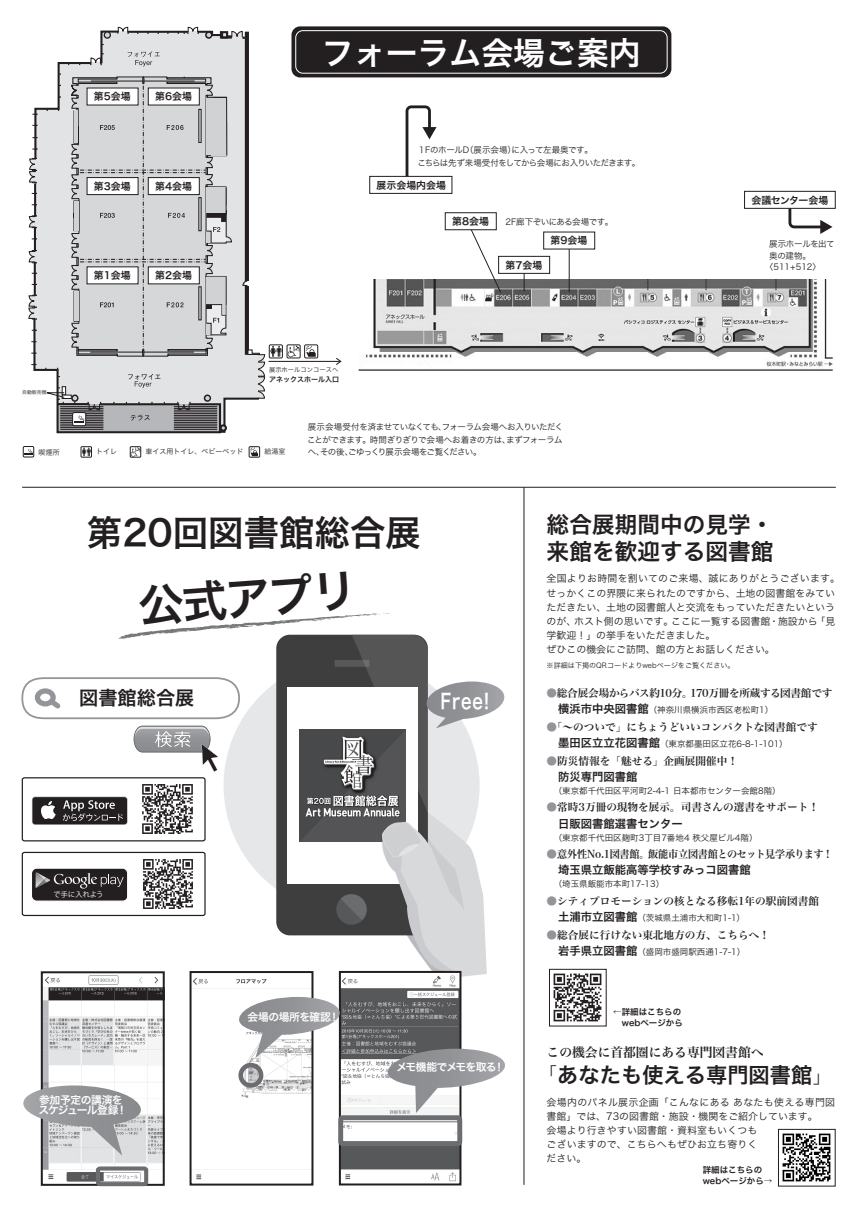
<style>
.page{position:relative;width:858px;height:1207px;background:#fff}
.page>*{position:absolute;margin:0;border:0;box-sizing:border-box;transform-origin:0 0}
.t1{font:45.6px "Hira Kaku Pro W6";color:#231f20}
.t2{font:35.4px "Hira Kaku Pro N W6";color:#231f20}
.t3{font:31.9px "Hira Kaku Pro N W6";color:#fff}
.t4{font:22.7px/26.9px "Hira Kaku Pro N W6";color:#231f20}
.t5{font:21.3px "Hira Kaku Pro N W6";color:#231f20}
.t6{font:20.7px "Hira Kaku Pro W6";color:#fff;scale:.8 1}
.t7{font:19.2px "Hira Kaku Pro W6";color:#231f20}
.t8{font:12.8px "Hira Min Pro N W6";color:#231f20}
.t9{font:11.3px "Hira Kaku Pro N W6";color:#231f20}
.t10{font:10.8px/10.8px "Hira Kaku Pro W6";letter-spacing:-.05em;color:#fff}
.t11{font:10.6px "Hira Min Pro N W6";color:#231f20}
.t12{font:10.6px "Hira Min Pro N W6";letter-spacing:-.02em;color:#231f20;scale:.95 1}
.t13{font:10.6px "Hira Min Pro N W6";letter-spacing:-.03em;color:#231f20}
.t14{font:9.9px/14.2px "Hira Kaku Pro N W3";letter-spacing:.005em;color:#231f20}
.t15{font:9.9px "Hira Kaku Pro N W6";color:#231f20}
.t16{font:9.9px "Hira Kaku Pro N W6";letter-spacing:-.025em;color:#231f20}
.t17{font:8.5px/12.8px "Hira Kaku Pro N W3";color:#231f20;text-align:justify}
.t18{font:8.5px/12.8px "Hira Kaku Pro N W3";letter-spacing:-.055em;color:#231f20}
.t19{font:8.5px/11.3px "Hira Kaku Pro N W6";color:#231f20}
.t20{font:8.5px "Hira Kaku Pro N W3";letter-spacing:-.05em;color:#231f20}
.t21{font:8.5px "Hira Kaku Pro N W3";letter-spacing:-.03em;color:#231f20}
.t22{font:7.2px "Koz Go Pro";letter-spacing:.02em;color:#fff}
.t23{font:7.1px "Hira Kaku Pro N W3";color:#231f20}
.t24{font:7px "Hira Kaku Pro W3";color:#231f20}
.t25{font:7px "Hira Kaku Pro W6";color:#231f20}
.t26{font:6.3px "Hira Kaku Pro W3";color:#231f20}
.t27{font:4.9px "Hira Kaku Pro W3";color:#231f20}
.s1{font-family:"Hira Kaku Pro N W6";color:#939598}
.s2{font-family:"Hira Kaku Pro N W6";font-size:11.3px}
.s3{font-family:"Hira Kaku Pro N W1"}
</style>
<div class="page">
<img style="left:358px;top:279px;width:475px;height:91px">
<img style="left:782px;top:1133px;width:49px;height:49px">
<div style="left:778px;top:1129px;width:57px;height:57px;border:1px solid #231f20"></div>
<div style="left:291px;top:26px;width:380px;height:51px;background:#231f20;border-radius:9px"></div>
<div style="left:295px;top:30px;width:372px;height:43px;border:1px solid #fff;border-radius:7px"></div>
<svg style="left:404px;top:26px;width:232px;height:168px"></svg>
<svg style="left:764px;top:190px;width:72px;height:136px"></svg>
<div style="left:744px;top:191px;width:92px;height:18px;background:#fff;border:1px solid #231f20"></div>
<div style="left:445px;top:212px;width:52px;height:18px;background:#fff;border:1px solid #231f20"></div>
<svg style="left:469px;top:212px;width:145px;height:81px"></svg>
<div style="left:369px;top:176px;width:83px;height:18px;background:#fff;border:1px solid #231f20"></div>
<div style="left:23px;top:446px;width:11px;height:11px;border:1px solid #231f20"></div>
<svg style="left:24px;top:449px;width:9px;height:5px"></svg>
<div style="left:81px;top:446px;width:11px;height:11px;border:1px solid #231f20"></div>
<svg style="left:82px;top:447px;width:9px;height:9px"></svg>
<div style="left:130px;top:446px;width:11px;height:11px;border:1px solid #231f20"></div>
<svg style="left:131px;top:447px;width:9px;height:9px"></svg>
<div style="left:249px;top:446px;width:11px;height:11px;border:1px solid #231f20"></div>
<svg style="left:250px;top:447px;width:8px;height:9px"></svg>
<svg style="left:28px;top:26px;width:314px;height:408px"></svg>
<img style="left:342px;top:979px;width:116px;height:203px">
<img style="left:193px;top:979px;width:117px;height:201px">
<img style="left:44px;top:979px;width:118px;height:203px">
<div style="left:339px;top:971px;width:122px;height:214px;border:2px solid #231f20"></div>
<div style="left:190px;top:971px;width:123px;height:214px;border:2px solid #231f20"></div>
<div style="left:41px;top:971px;width:124px;height:214px;border:2px solid #231f20"></div>
<div style="left:338px;top:1115px;width:124px;height:31px;border:5px solid #6c6d70;border-radius:2px"></div>
<svg style="left:383px;top:1048px;width:122px;height:65px"></svg>
<div style="left:238px;top:1062px;width:25px;height:25px;border:5px solid #6c6d70;border-radius:50%"></div>
<svg style="left:235px;top:997px;width:110px;height:61px"></svg>
<div style="left:96px;top:1166px;width:52px;height:20px;border:4px solid #6c6d70;border-radius:2px"></div>
<svg style="left:23px;top:1085px;width:123px;height:70px"></svg>
<svg style="left:21px;top:613px;width:484px;height:366px"></svg>
<hr style="left:22px;top:487px;width:814px;height:1px;background:#231f20">
<hr style="left:523px;top:487px;width:1px;height:697px;background:#231f20">
<div style="left:148px;top:88px;width:52px;height:17px;background:#fff"></div>
<div style="left:87px;top:88px;width:51px;height:17px;background:#fff"></div>
<div style="left:148px;top:177px;width:52px;height:18px;background:#fff;border:1px solid #231f20"></div>
<div style="left:87px;top:177px;width:51px;height:18px;background:#fff;border:1px solid #231f20"></div>
<div style="left:148px;top:266px;width:52px;height:18px;background:#fff"></div>
<div style="left:87px;top:266px;width:51px;height:18px;background:#fff"></div>
<img style="left:553px;top:973px;width:49px;height:49px">
<div style="left:549px;top:969px;width:57px;height:57px;border:1px solid #231f20"></div>
<p class="t27" style="left:22px;top:388px;width:26px">自動販売機</p>
<p class="t24" style="left:39px;top:446px;width:23px">喫煙所</p>
<p class="t15" style="left:94px;top:88px;width:38px">第5会場</p>
<p class="t15" style="left:155px;top:88px;width:38px">第6会場</p>
<p class="t15" style="left:94px;top:177px;width:38px">第3会場</p>
<p class="t15" style="left:155px;top:177px;width:38px">第4会場</p>
<p class="t15" style="left:94px;top:266px;width:38px">第1会場</p>
<p class="t15" style="left:155px;top:266px;width:38px">第2会場</p>
<h3 class="t3" style="left:322px;top:24px;width:320px">フォーラム会場ご案内</h3>
<p class="t18" style="left:417px;top:143px;width:224px">１FのホールD（展示会場）に入って左最奥です。<br>こちらは先ず来場受付をしてから会場にお入りいただきます。</p>
<p class="t15" style="left:377px;top:176px;width:71px">展示会場内会場</p>
<p class="t15" style="left:452px;top:212px;width:38px">第8会場</p>
<p class="t20" style="left:505px;top:214px;width:109px">2F廊下ぞいにある会場です。</p>
<p class="t26" style="left:269px;top:364px;width:71px">展示ホールコンコースへ</p>
<p class="t25" style="left:269px;top:372px;width:71px">アネックスホール入口</p>
<p class="t15" style="left:505px;top:256px;width:38px">第7会場</p>
<p class="t15" style="left:550px;top:232px;width:38px">第9会場</p>
<p class="t24" style="left:96px;top:445px;width:23px">トイレ</p>
<p class="t24" style="left:145px;top:445px;width:99px">車イス用トイレ、ベビーベッド</p>
<p class="t24" style="left:264px;top:445px;width:22px">給湯室</p>
<p class="t17" style="left:307px;top:419px;width:257px">展示会場受付を済ませていなくても、フォーラム会場へお入りいただくことができます。時間ぎりぎりで会場へお着きの方は、まずフォーラムへ、その後、ごゆっくり展示会場をご覧ください。</p>
<p class="t16" style="left:751px;top:191px;width:78px">会議センター会場</p>
<p class="t21" style="left:769px;top:237px;width:67px">展示ホールを出て</p>
<p class="t17" style="left:769px;top:248px;width:43px">奥の建物。</p>
<p class="t17" style="left:765px;top:260px;width:58px">〈511+512〉</p>
<h2 class="t2" style="left:87px;top:500px;width:335px">第20回図書館総合展</h2>
<h1 class="t1" style="left:136px;top:564px;width:220px;rotate:-4deg">公式アプリ</h1>
<h3 class="t7" style="left:79px;top:680px;width:117px">図書館総合展</h3>
<h3 class="t6" style="left:441px;top:683px;width:63px">Free!</h3>
<p class="t22" style="left:54px;top:890px;width:51px">で手に入れよう</p>
<p class="t10" style="left:39px;top:1093px;width:90px">参加予定の講演をスケジュール登録！</p>
<p class="t10" style="left:248px;top:1010px;width:93px">会場の場所を確認！</p>
<p class="t10" style="left:396px;top:1061px;width:110px">メモ機能でメモを取る！</p>
<h3 class="t4" style="left:547px;top:510px;width:228px">総合展期間中の見学・来館を歓迎する図書館</h3>
<p class="t14" style="left:547px;top:571px;width:295px">全国よりお時間を割いてのご来場、誠にありがとうございます。せっかくこの界隈に来られたのですから、土地の図書館をみていただきたい、土地の図書館人と交流をもっていただきたいというのが、ホスト側の思いです。ここに一覧する図書館・施設から「見学歓迎！」の挙手をいただきました。<br>ぜひこの機会にご訪問、館の方とお話しください。</p>
<p class="t23" style="left:547px;top:659px;width:189px">※詳細は下掲のQRコードよりwebページをご覧ください。</p>
<p class="t13" style="left:546px;top:683px;width:287px"><span class="s1">●</span>総合展会場からバス約10分。170万冊を所蔵する図書館です</p>
<p class="t17" style="left:558px;top:702px;width:217px"><span class="s2">横浜市中央図書館</span>（神奈川県横浜市西区老松町1）</p>
<p class="t11" style="left:547px;top:717px;width:273px"><span class="s1">●</span>「～のついで」にちょうどいいコンパクトな図書館です</p>
<p class="t17" style="left:558px;top:736px;width:231px"><span class="s2">墨田区立立花図書館</span>（東京都墨田区立花6-8-1-101）</p>
<p class="t11" style="left:547px;top:751px;width:193px"><span class="s1">●</span>防災情報を「魅せる」企画展開催中！</p>
<h3 class="t9" style="left:558px;top:766px;width:81px">防災専門図書館</h3>
<p class="t17" style="left:554px;top:783px;width:228px">（東京都千代田区平河町2-4-1 日本都市センター会館8階）</p>
<p class="t11" style="left:547px;top:798px;width:274px"><span class="s1">●</span>常時3万冊の現物を展示。司書さんの選書をサポート！</p>
<h3 class="t9" style="left:558px;top:813px;width:126px">日販図書館選書センター</h3>
<p class="t17" style="left:554px;top:830px;width:205px">（東京都千代田区麹町3丁目7番地4 秩父屋ビル4階）</p>
<p class="t12" style="left:547px;top:844px;width:303px"><span class="s1">●</span>意外性No.1図書館。飯能市立図書館とのセット見学承ります！</p>
<h3 class="t9" style="left:558px;top:860px;width:194px">埼玉県立飯能高等学校すみっコ図書館</h3>
<p class="t17" style="left:554px;top:877px;width:112px">（埼玉県飯能市本町17-13）</p>
<p class="t11" style="left:547px;top:891px;width:274px"><span class="s1">●</span>シティプロモーションの核となる移転1年の駅前図書館</p>
<p class="t17" style="left:558px;top:911px;width:189px"><span class="s2">土浦市立図書館</span>（茨城県土浦市大和町1-1）</p>
<p class="t11" style="left:547px;top:925px;width:225px"><span class="s1">●</span>総合展に行けない東北地方の方、こちらへ！</p>
<p class="t17" style="left:558px;top:945px;width:189px"><span class="s2">岩手県立図書館</span>（盛岡市盛岡駅西通1-7-1）</p>
<p class="t19" style="left:613px;top:1005px;width:71px">←詳細はこちらの　webページから</p>
<h3 class="t8" style="left:547px;top:1041px;width:218px">この機会に首都圏にある専門図書館へ</h3>
<h3 class="t5" style="left:536px;top:1055px;width:299px"><span class="s3">「</span>あなたも使える専門図書館<span class="s3">」</span></h3>
<p class="t14" style="left:547px;top:1094px;width:290px">会場内のパネル展示企画「こんなにある あなたも使える専門図書館」では、73の図書館・施設・機関をご紹介しています。<br>会場より行きやすい図書館・資料室もいくつも<br>ございますので、こちらへもぜひお立ち寄りく<br>ださい。</p>
<p class="t19" style="left:703px;top:1163px;width:71px">詳細はこちらのwebページから→</p>
</div>
